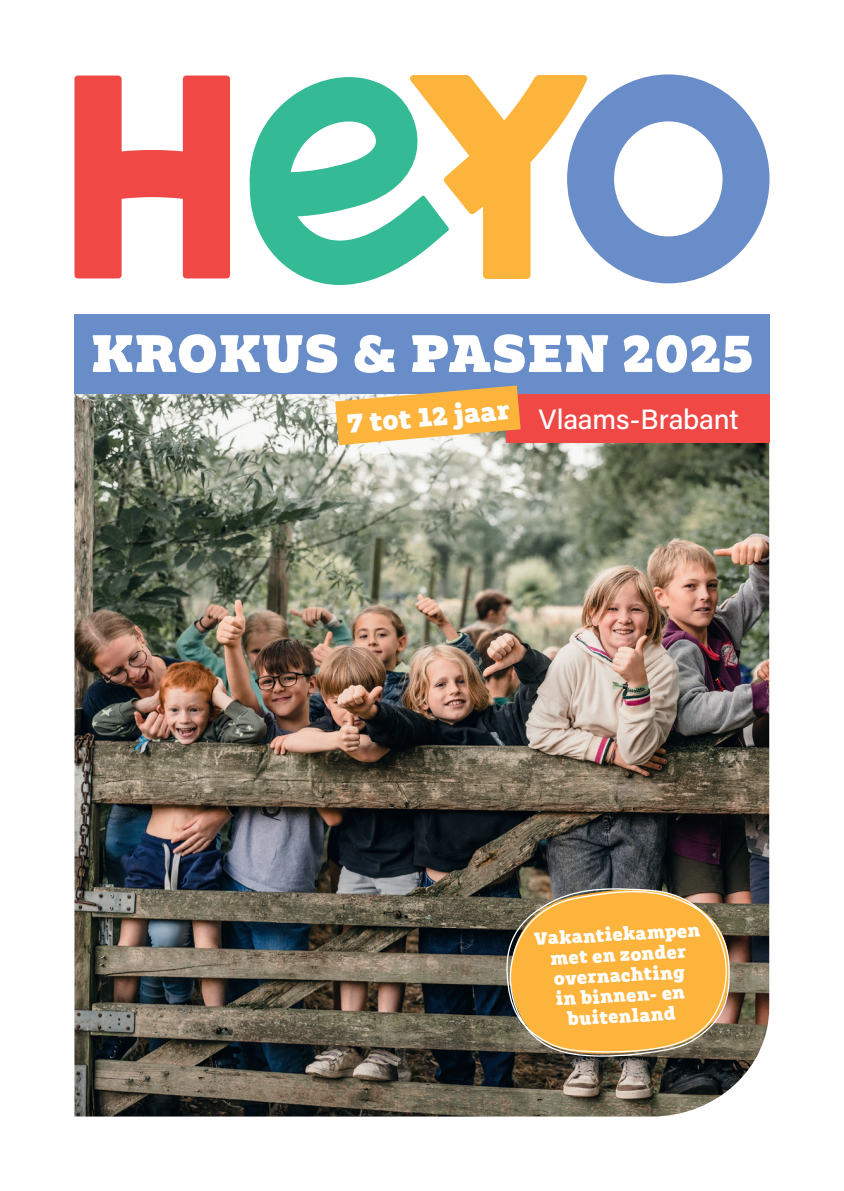
<style>
.page{position:relative;width:844px;height:1191px;background:#fff}
.page>*{position:absolute;margin:0;border:0;box-sizing:border-box;transform-origin:0 0}
.t1{font:700 57.75px "Grueber";color:#fff}
.t2{font:28px "Acumin Variable Concept";letter-spacing:-.01em;color:#fff}
.t3{font:700 28px "Grueber";color:#fff}
.t4{font:700 19.07px/20.5px "Grueber";color:#fff;text-align:center}
</style>
<div class="page">
<img style="left:74px;top:394px;width:695px;height:722px">
<svg style="left:504px;top:884px;width:226px;height:173px;background:#d9a247"></svg>
<svg style="left:74px;top:76px;width:156px;height:202px"></svg>
<svg style="left:249px;top:77px;width:160px;height:208px;fill:#34bb96"></svg>
<svg style="left:409px;top:75px;width:158px;height:204px"></svg>
<svg style="left:567px;top:74px;width:202px;height:209px;fill:#688dc8"></svg>
<div style="left:506px;top:394px;width:263px;height:49px;background:#ef4845"></div>
<div style="left:74px;top:314px;width:695px;height:80px;background:#688dc8"></div>
<svg style="left:335px;top:385px;width:185px;height:60px"></svg>
<h1 class="t1" style="left:91px;top:316px;width:664px">KROKUS &amp; PASEN 2025</h1>
<h2 class="t3" style="left:346px;top:406px;width:164px;rotate:-5deg">7 tot 12 jaar</h2>
<h2 class="t2" style="left:538px;top:400px;width:201px">Vlaams-Brabant</h2>
<p class="t4" style="left:533px;top:929px;width:168px;rotate:-3deg">Vakantiekampen met en zonder overnachting<br>in binnen- en buitenland</p>
</div>
